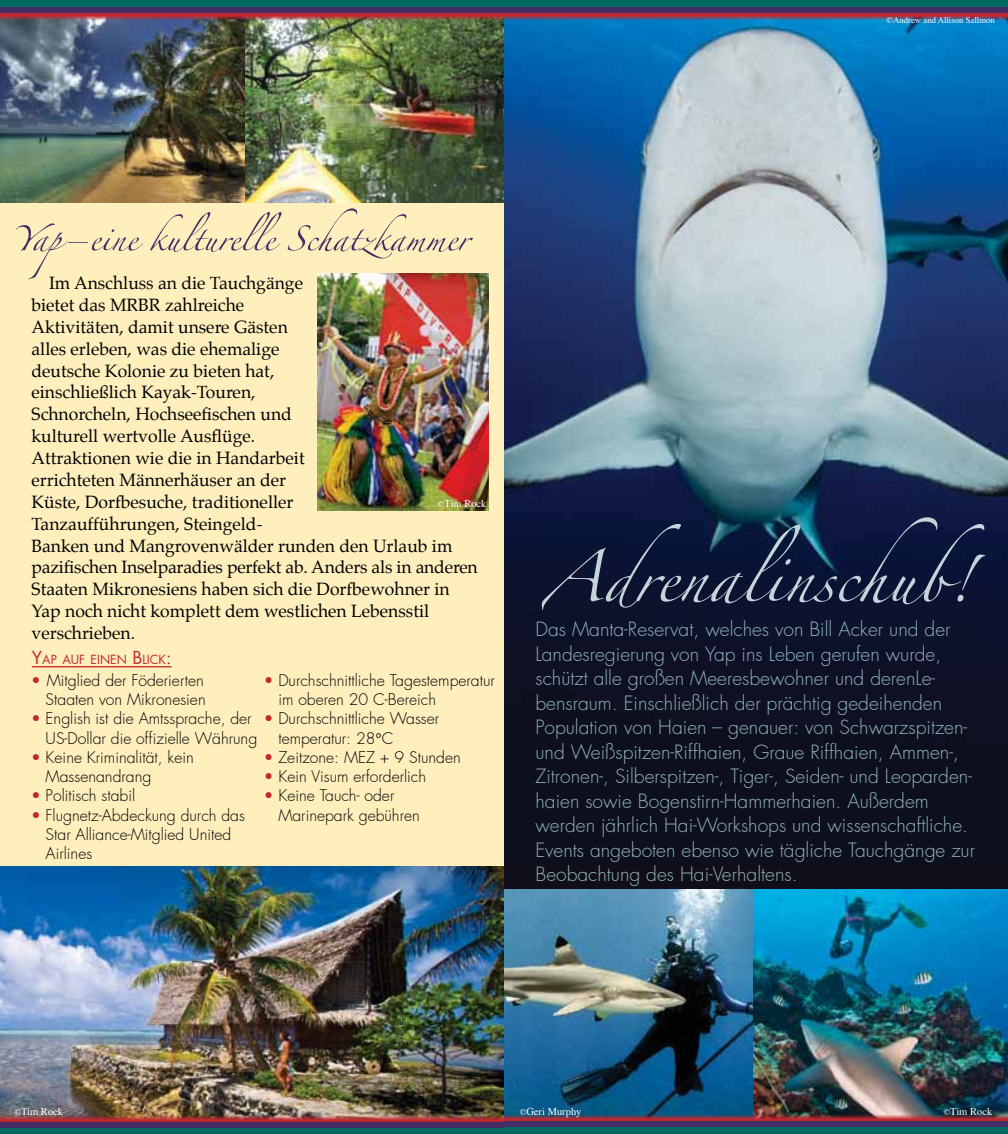
<style>
.page{position:relative;width:1008px;height:1134px;background:#fff}
.page>*{position:absolute;margin:0;border:0;box-sizing:border-box;transform-origin:0 0}
.t1{font:300 19.25px/24.5px "Futura";color:#91b4ba}
.t2{font:17.5px/21.9px "Palatino";color:#000}
.t3{font:300 15.75px/19.2px "Futura";color:#000}
.t4{font:12.25px "Futura";color:#c12930}
.t5{font:10.5px "Times";color:#fff}
.t6{font:8.75px "Times";color:#fff}
.s1{color:#c12930}
.s2{font-size:8.75px}
.s3{font-size:17.5px}
.s4{font-family:"Helvetica";font-weight:400}
</style>
<div class="page">
<div style="left:0;top:9px;width:504px;height:859px;background:#ffefbd"></div>
<img style="left:244px;top:21px;width:260px;height:182px">
<img style="left:0;top:21px;width:244px;height:182px">
<img style="left:0;top:866px;width:504px;height:248px">
<div style="left:0;top:7px;width:504px;height:6px;background:#442d65"></div>
<img style="left:0;top:13px;width:504px;height:8px">
<div style="left:0;top:0;width:504px;height:7px;background:#006a62"></div>
<div style="left:0;top:1122px;width:504px;height:6px;background:#442d65"></div>
<img style="left:0;top:1114px;width:504px;height:8px">
<div style="left:0;top:1128px;width:504px;height:6px;background:#006a62"></div>
<hr style="left:32px;top:666px;width:140px;height:1px;background:#c12930">
<img style="left:318px;top:273px;width:171px;height:237px">
<img style="left:504px;top:21px;width:504px;height:869px">
<div style="left:504px;top:7px;width:504px;height:6px;background:#442d65"></div>
<svg style="left:504px;top:13px;width:504px;height:8px;background:#7d4865"></svg>
<div style="left:504px;top:0;width:504px;height:7px;background:#006a62"></div>
<img style="left:753px;top:890px;width:255px;height:223px">
<img style="left:504px;top:890px;width:249px;height:223px">
<div style="left:504px;top:1121px;width:504px;height:6px;background:#442d65"></div>
<img style="left:504px;top:1113px;width:504px;height:8px">
<div style="left:504px;top:1127px;width:504px;height:7px;background:#006a62"></div>
<svg style="left:16px;top:208px;width:457px;height:71px"></svg>
<svg style="left:542px;top:517px;width:443px;height:93px;background:#1b2747"></svg>
<p class="t6" style="left:886px;top:12px;width:110px">©Andrew and Allison Sallmon</p>
<p class="t2" style="left:32px;top:272px;width:448px;text-indent:18px">Im Anschluss an die Tauchgänge<br>bietet das MRBR zahlreiche<br>Aktivitäten, damit unsere Gästen<br>alles erleben, was die ehemalige<br>deutsche Kolonie zu bieten hat,<br>einschließlich Kayak-Touren,<br>Schnorcheln, Hochseefischen und<br>kulturell wertvolle Ausflüge.<br>Attraktionen wie die in Handarbeit<br>errichteten Männerhäuser an der<br>Küste, Dorfbesuche, traditioneller<br>Tanzaufführungen, Steingeld-<br>Banken und Mangrovenwälder runden den Urlaub im pazifischen Inselparadies perfekt ab. Anders als in anderen Staaten Mikronesiens haben sich die Dorfbewohner in Yap noch nicht komplett dem westlichen Lebensstil verschrieben.</p>
<p class="t3" style="left:31px;top:671px;width:176px;text-align:right"><span class="s1">•</span> Mitglied der Föderierten<br>Staaten von Mikronesien</p>
<p class="t3" style="left:46px;top:709px;width:213px;text-indent:-15px"><span class="s1">•</span> English ist die Amtssprache, der<br>US-Dollar die offizielle Währung</p>
<p class="t3" style="left:46px;top:748px;width:150px;text-indent:-15px"><span class="s1">•</span> Keine Kriminalität, kein<br>Massenandrang</p>
<p class="t3" style="left:31px;top:786px;width:106px"><span class="s1">•</span> Politisch stabil</p>
<p class="t3" style="left:46px;top:806px;width:201px;text-indent:-15px"><span class="s1">•</span> Flugnetz-Abdeckung durch das<br>Star Alliance-Mitglied United<br>Airlines</p>
<p class="t5" style="left:438px;top:494px;width:50px"><span class="s2">©</span>Tim Rock</p>
<p class="t4" style="left:32px;top:651px;width:141px"><span class="s3">Y</span>AP AUF EINEN <span class="s3">B</span>LICK<span class="s3">:</span></p>
<p class="t3" style="left:278px;top:671px;width:218px;text-indent:-15px"><span class="s1">•</span> Durchschnittliche Tagestemperatur im oberen 20°C-Bereich</p>
<p class="t3" style="left:278px;top:709px;width:162px;text-indent:-15px"><span class="s1">•</span> Durchschnittliche Wasser temperatur: 28<span class="s4">°</span>C</p>
<p class="t3" style="left:264px;top:748px;width:199px"><span class="s1">•</span> Zeitzone: MEZ + 9 Stunden</p>
<p class="t3" style="left:264px;top:767px;width:164px"><span class="s1">•</span> Kein Visum erforderlich</p>
<p class="t3" style="left:278px;top:786px;width:143px;text-indent:-15px"><span class="s1">•</span> Keine Tauch- oder<br>Marinepark gebühren</p>
<p class="t1" style="left:536px;top:617px;width:441px">Das Manta-Reservat, welches von Bill Acker und der Landesregierung von Yap ins Leben gerufen wurde, schützt alle großen Meeresbewohner und derenLe&shy;bensraum. Einschließlich der prächtig gedeihenden Population von Haien – genauer: von Schwarzspitzen&shy;und Weißspitzen-Riffhaien, Graue Riffhaien, Ammen-, Zitronen-, Silberspitzen-, Tiger-, Seiden- und Leoparden&shy;haien sowie Bogenstirn-Hammerhaien. Außerdem werden jährlich Hai-Workshops und wissenschaftliche.<br>Events angeboten ebenso wie tägliche Tauchgänge zur Beobachtung des Hai-Verhaltens.</p>
<p class="t5" style="left:15px;top:1102px;width:50px"><span class="s2">©</span>Tim Rock</p>
<p class="t5" style="left:520px;top:1101px;width:63px"><span class="s2">©</span>Geri Murphy</p>
<p class="t5" style="left:944px;top:1102px;width:50px"><span class="s2">©</span>Tim Rock</p>
</div>
